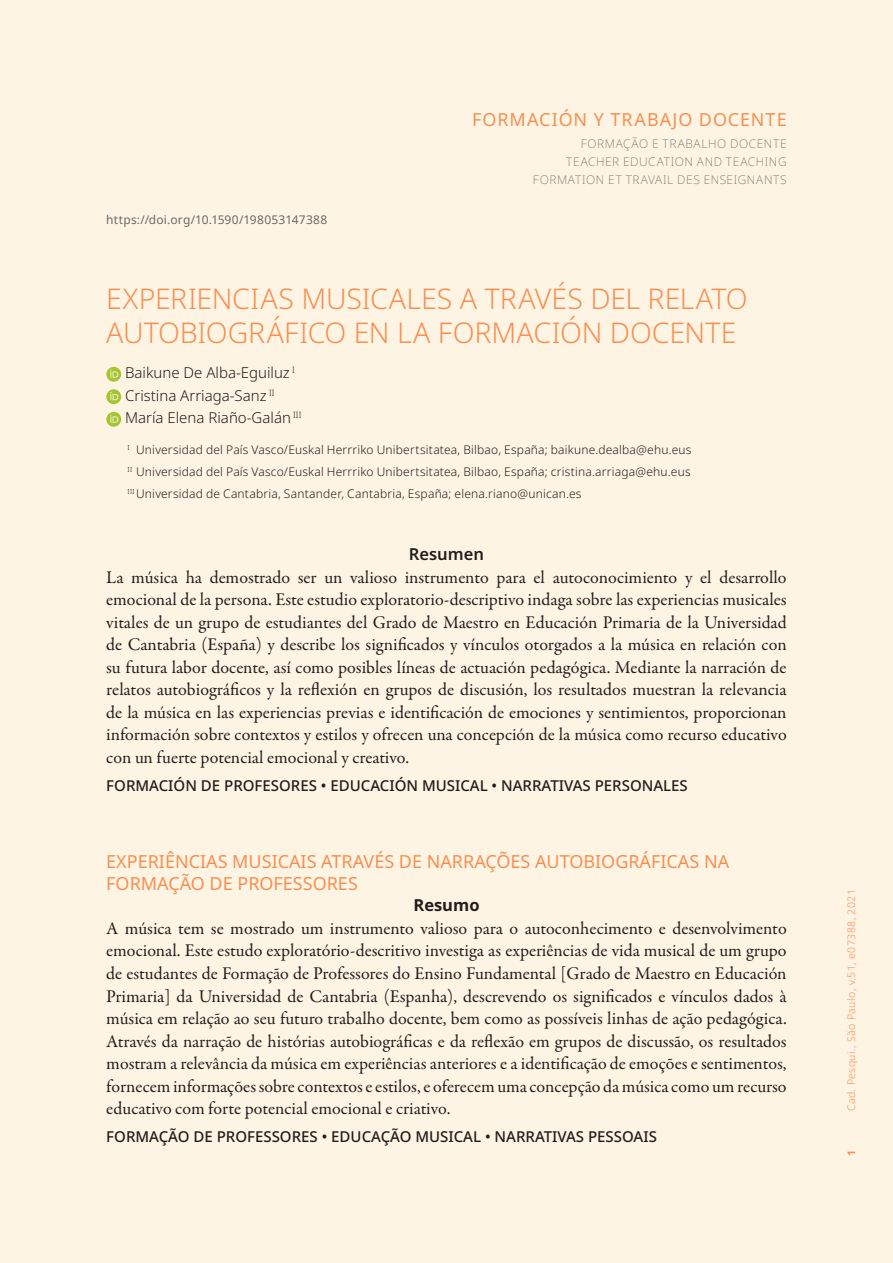
<style>
.page{position:relative;width:893px;height:1263px;background:#fef4e4}
.page>*{position:absolute;margin:0;border:0;box-sizing:border-box;transform-origin:0 0}
.titulo_principal{font:300 28.5px/34.2px "Noto Sans";letter-spacing:-.005em;color:#f7975c}
.resumo_corpo{font:18px/22.5px "Garamond Premr Pro";color:#231f20;text-align:justify}
.titulo_tradução{font:18px/21.8px "Noto Sans";color:#f7975c}
.seção_principal{font:18px "Noto Sans";letter-spacing:.055em;color:#f7975c}
.resumo_1{font:600 16.5px "Noto Sans";color:#231f20}
.resumo_traduções{font:700 16.5px "Noto Sans";color:#231f20}
.resumo_radape{font:500 15px "Noto Sans";color:#231f20}
.autores{font:300 15px "Noto Sans";color:#231f20}
.instituição{font:300 12px "Noto Sans";letter-spacing:.015em;color:#231f20}
.seção{font:200 12px "Noto Sans";letter-spacing:.05em;color:#6c6d70}
.doi{font:12px "Noto Sans";letter-spacing:.015em;color:#6c6d70}
.t1{font:300 10.5px "Noto Sans";letter-spacing:.04em;color:#f7975c}
.t2{font:700 10.5px "Noto Sans";color:#f7975c}
</style>
<div class="page">
<p class="doi" style="left:106px;top:211px;width:222px">https://doi.org/10.1590/198053147388</p>
<p class="seção_principal" style="left:472px;top:106px;width:316px">FORMACIÓN Y TRABAJO DOCENTE</p>
<p class="seção" style="left:581px;top:135px;width:207px">FORMAÇÃO E TRABALHO DOCENTE</p>
<p class="seção" style="left:566px;top:153px;width:222px">TEACHER EDUCATION AND TEACHING</p>
<p class="seção" style="left:533px;top:171px;width:255px">FORMATION ET TRAVAIL DES ENSEIGNANTS</p>
<p class="titulo_principal" style="left:106px;top:282px;width:643px">EXPERIENCIAS MUSICALES A TRAVÉS DEL RELATO<br>AUTOBIOGRÁFICO EN LA FORMACIÓN DOCENTE</p>
<p class="autores" style="left:125px;top:362px;width:171px">Baikune De Alba-Eguiluz <sup>I</sup></p>
<p class="autores" style="left:125px;top:385px;width:151px">Cristina Arriaga-Sanz <sup>II</sup></p>
<p class="autores" style="left:125px;top:407px;width:178px">María Elena Riaño-Galán <sup>III</sup></p>
<p class="instituição" style="left:128px;top:441px;width:565px"><sup>I</sup> Universidad del País Vasco/Euskal Herrriko Unibertsitatea, Bilbao, España; baikune.dealba@ehu.eus</p>
<p class="instituição" style="left:128px;top:463px;width:564px"><sup>II</sup> Universidad del País Vasco/Euskal Herrriko Unibertsitatea, Bilbao, España; cristina.arriaga@ehu.eus</p>
<p class="instituição" style="left:128px;top:485px;width:455px"><sup>III</sup> Universidad de Cantabria, Santander, Cantabria, España; elena.riano@unican.es</p>
<p class="resumo_1" style="left:409px;top:543px;width:77px">Resumen</p>
<p class="resumo_corpo" style="left:106px;top:566px;width:682px">La música ha demostrado ser un valioso instrumento para el autoconocimiento y el desarrollo emocional de la persona. Este estudio exploratorio-descriptivo indaga sobre las experiencias musicales vitales de un grupo de estudiantes del Grado de Maestro en Educación Primaria de la Universidad de Cantabria (España) y describe los significados y vínculos otorgados a la música en relación con su futura labor docente, así como posibles líneas de actuación pedagógica. Mediante la narración de relatos autobiográficos y la reflexión en grupos de discusión, los resultados muestran la relevancia de la música en las experiencias previas e identificación de emociones y sentimientos, proporcionan información sobre contextos y estilos y ofrecen una concepción de la música como recurso educativo con un fuerte potencial emocional y creativo.</p>
<p class="resumo_radape" style="left:106px;top:775px;width:583px">FORMACIÓN DE PROFESORES • EDUCACIÓN MUSICAL • NARRATIVAS PERSONALES</p>
<p class="titulo_tradução" style="left:106px;top:851px;width:624px">EXPERIÊNCIAS MUSICAIS ATRAVÉS DE NARRAÇÕES AUTOBIOGRÁFICAS NA<br>FORMAÇÃO DE PROFESSORES</p>
<p class="resumo_traduções" style="left:413px;top:894px;width:68px">Resumo</p>
<p class="resumo_corpo" style="left:106px;top:917px;width:682px">A música tem se mostrado um instrumento valioso para o autoconhecimento e desenvolvimento emocional. Este estudo exploratório-descritivo investiga as experiências de vida musical de um grupo de estudantes de Formação de Professores do Ensino Fundamental [Grado de Maestro en Educación Primaria] da Universidad de Cantabria (Espanha), descrevendo os significados e vínculos dados à música em relação ao seu futuro trabalho docente, bem como as possíveis linhas de ação pedagógica.<br>Através da narração de histórias autobiográficas e da reflexão em grupos de discussão, os resultados mostram a relevância da música em experiências anteriores e a identificação de emoções e sentimentos, fornecem informações sobre contextos e estilos, e oferecem uma concepção da música como um recurso educativo com forte potencial emocional e criativo.</p>
<p class="resumo_radape" style="left:106px;top:1126px;width:552px">FORMAÇÃO DE PROFESSORES • EDUCAÇÃO MUSICAL • NARRATIVAS PESSOAIS</p>
<p class="t1" style="left:844px;top:1111px;width:224px;rotate:-90deg">Cad. Pesqui., São Paulo, v.51, e07388, 2021</p>
<p class="t2" style="left:844px;top:1155px;width:8px;rotate:-90deg">1</p>
</div>
